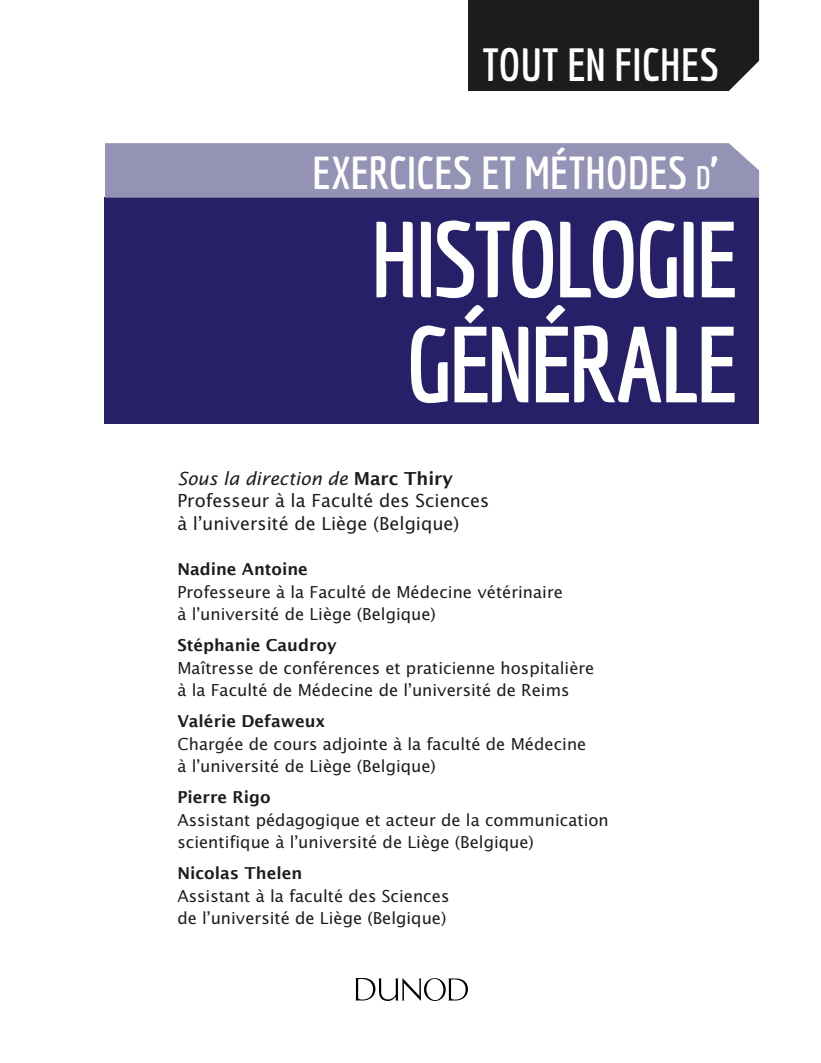
<style>
.page{position:relative;width:821px;height:1063px;background:#fff}
.page>*{position:absolute;margin:0;border:0;box-sizing:border-box;transform-origin:0 0}
.t1{font:700 105px/105px "Economica";letter-spacing:-.04em;color:#fff;text-align:center}
.t2{font:700 45.45px "Economica";color:#fff}
.t3{font:700 45px "Economica";color:#fff}
.t4{font:18px/22.5px "Lucida Sans";color:#1c1c1a}
.t5{font:italic 18px "Lucida Sans Std";color:#1c1c1a}
.t6{font:16.5px/22.5px "Lucida Sans Std";color:#1c1c1a}
.t7{font:16.5px/22.5px "Lucida Sans";color:#1c1c1a}
.t8{font:600 16.5px "Lucida Sans";color:#1c1c1a}
.s1{font-size:31.5px}
.s2{font-style:inherit}
.s3{font-family:"Lucida Sans";font-weight:600;font-style:normal}
</style>
<div class="page">
<div style="left:105px;top:197px;width:653px;height:227px;background:#252068"></div>
<svg style="left:355px;top:978px;width:113px;height:23px"></svg>
<div style="left:105px;top:143px;width:654px;height:55px;background:#9593b5"></div>
<div style="left:468px;top:0;width:291px;height:91px;background:#1c1c1a"></div>
<h2 class="t2" style="left:482px;top:39px;width:238px">TOUT EN FICHES</h2>
<h3 class="t3" style="left:312px;top:147px;width:407px">EXERCICES ET MÉTHODES <span class="s1">d</span><span class="s2">’</span></h3>
<h1 class="t1" style="left:370px;top:206px;width:369px">HISTOLOGIE<br>GÉNÉRALE</h1>
<p class="t5" style="left:177px;top:468px;width:277px">Sous la direction de <span class="s3">Marc Thiry</span></p>
<p class="t4" style="left:177px;top:489px;width:313px">Professeur à la Faculté des Sciences à l’université de Liège (Belgique)</p>
<p class="t8" style="left:177px;top:560px;width:132px">Nadine Antoine</p>
<p class="t7" style="left:177px;top:580px;width:387px">Professeure à la Faculté de Médecine vétérinaire à l’université de Liège (Belgique)</p>
<p class="t8" style="left:177px;top:636px;width:161px">Stéphanie Caudroy</p>
<p class="t6" style="left:177px;top:657px;width:418px">Maîtresse de conférences et praticienne hospitalière à la Faculté de Médecine de l’université de Reims</p>
<p class="t8" style="left:177px;top:712px;width:149px">Valérie Defaweux</p>
<p class="t6" style="left:177px;top:733px;width:410px">Chargée de cours adjointe à la faculté de Médecine à l’université de Liège (Belgique)</p>
<p class="t8" style="left:177px;top:788px;width:95px">Pierre Rigo</p>
<p class="t6" style="left:177px;top:809px;width:433px">Assistant pédagogique et acteur de la communication scientifique à l’université de Liège (Belgique)</p>
<p class="t8" style="left:177px;top:864px;width:126px">Nicolas Thelen</p>
<p class="t6" style="left:177px;top:885px;width:273px">Assistant à la faculté des Sciences de l’université de Liège (Belgique)</p>
</div>
